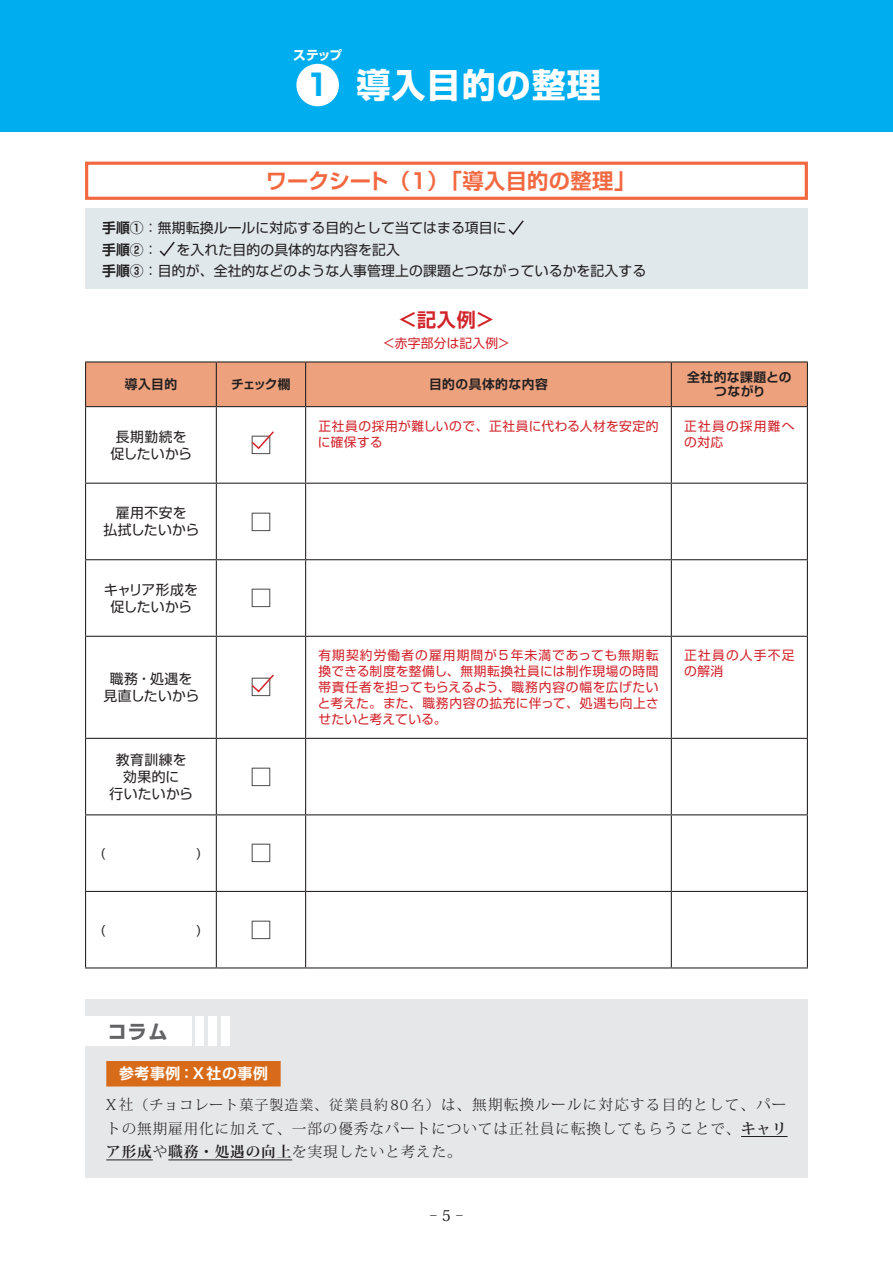
<style>
.page{position:relative;width:893px;height:1263px;background:#fff}
.page>*{position:absolute;margin:0;border:0;box-sizing:border-box;transform-origin:0 0}
.t1{font:700 34.05px "Shin Go Pr 6 N";letter-spacing:.03em;color:#fff}
.t2{font:700 29.7px "Shin Go Pr 6 N";color:#00aeef}
.t3{font:700 21.3px "Shin Go Pr 6 N De";letter-spacing:.015em;color:#f26941}
.t4{font:21.3px "Shin Go Pr 6 N";color:#231f20}
.t5{font:700 19.2px "Shin Go Pr 6 N De";color:#d1232a}
.t6{font:700 19.2px "Shin Go Pr 6 N";color:#636366}
.t7{font:700 14.85px "Shin Go Pr 6 N De";letter-spacing:.04em;color:#fff}
.t8{font:500 14.85px "Koz Min Pr 6 N";color:#231f20}
.t9{font:300 14.55px/23.4px "Koz Min Pr 6 N";letter-spacing:.06em;color:#231f20;text-align:justify}
.t10{font:13.8px/17px "Shin Go Pr 6 N";letter-spacing:.01em;color:#231f20;text-align:center}
.t11{font:13.8px/17px "Shin Go Pr 6 N";letter-spacing:.035em;color:#231f20;text-align:center}
.t12{font:13.8px/17px "Shin Go Pr 6 N";letter-spacing:-.045em;color:#231f20;text-align:center}
.t13{font:700 13.8px "Shin Go Pr 6 N De";color:#231f20}
.t14{font:12.75px/15.9px "Shin Go Pr 6 N";letter-spacing:.035em;color:#d1232a}
.t15{font:700 12.75px/14.5px "Shin Go Pr 6 N De";letter-spacing:.04em;color:#231f20;text-align:center}
.t16{font:12.75px/15.9px "Shin Go Pr 6 N";letter-spacing:.095em;color:#d1232a}
.t17{font:700 12.75px "Shin Go Pr 6 N";color:#fff}
.t18{font:12.75px "Shin Go Pr 6 N";color:#231f20}
.s1{font-family:"Shin Go Pr 6 N De";font-weight:700}
.s2{font-family:"Shin Go Pr 6 N";font-weight:400}
.s3{font-size:13.95px}
.s4{font-weight:700}
</style>
<div class="page">
<div style="left:0;top:0;width:893px;height:132px;background:#00aeef"></div>
<div style="left:296px;top:64px;width:43px;height:42px;background:#fff;border-radius:50%"></div>
<div style="left:85px;top:208px;width:723px;height:81px;background:#e0e8ec"></div>
<svg style="left:508px;top:220px;width:16px;height:15px"></svg>
<svg style="left:159px;top:241px;width:16px;height:16px"></svg>
<div style="left:85px;top:162px;width:723px;height:38px;border:3px solid #f26941"></div>
<div style="left:86px;top:362px;width:721px;height:44px;background:#eda27d"></div>
<hr style="left:85px;top:361px;width:131px;height:1px;background:#231f20">
<hr style="left:85px;top:362px;width:1px;height:44px;background:#231f20">
<hr style="left:216px;top:361px;width:90px;height:1px;background:#231f20">
<hr style="left:216px;top:362px;width:1px;height:44px;background:#231f20">
<hr style="left:306px;top:361px;width:365px;height:1px;background:#231f20">
<hr style="left:305px;top:362px;width:1px;height:44px;background:#231f20">
<hr style="left:671px;top:361px;width:137px;height:1px;background:#231f20">
<hr style="left:671px;top:362px;width:1px;height:44px;background:#231f20">
<hr style="left:807px;top:362px;width:1px;height:44px;background:#231f20">
<hr style="left:85px;top:406px;width:131px;height:1px;background:#231f20">
<hr style="left:85px;top:407px;width:1px;height:76px;background:#231f20">
<hr style="left:216px;top:406px;width:90px;height:1px;background:#231f20">
<hr style="left:216px;top:407px;width:1px;height:76px;background:#231f20">
<hr style="left:306px;top:406px;width:365px;height:1px;background:#231f20">
<hr style="left:305px;top:407px;width:1px;height:76px;background:#231f20">
<hr style="left:671px;top:406px;width:137px;height:1px;background:#231f20">
<hr style="left:671px;top:407px;width:1px;height:76px;background:#231f20">
<hr style="left:807px;top:407px;width:1px;height:76px;background:#231f20">
<hr style="left:85px;top:483px;width:131px;height:1px;background:#231f20">
<hr style="left:85px;top:484px;width:1px;height:75px;background:#231f20">
<hr style="left:216px;top:483px;width:90px;height:1px;background:#231f20">
<hr style="left:216px;top:484px;width:1px;height:75px;background:#231f20">
<hr style="left:306px;top:483px;width:365px;height:1px;background:#231f20">
<hr style="left:305px;top:484px;width:1px;height:75px;background:#231f20">
<hr style="left:671px;top:483px;width:137px;height:1px;background:#231f20">
<hr style="left:671px;top:484px;width:1px;height:75px;background:#231f20">
<hr style="left:807px;top:484px;width:1px;height:75px;background:#231f20">
<hr style="left:85px;top:559px;width:131px;height:1px;background:#231f20">
<hr style="left:85px;top:560px;width:1px;height:76px;background:#231f20">
<hr style="left:216px;top:559px;width:90px;height:1px;background:#231f20">
<hr style="left:216px;top:560px;width:1px;height:76px;background:#231f20">
<hr style="left:306px;top:559px;width:365px;height:1px;background:#231f20">
<hr style="left:305px;top:560px;width:1px;height:76px;background:#231f20">
<hr style="left:671px;top:559px;width:137px;height:1px;background:#231f20">
<hr style="left:671px;top:560px;width:1px;height:76px;background:#231f20">
<hr style="left:807px;top:560px;width:1px;height:76px;background:#231f20">
<hr style="left:85px;top:636px;width:131px;height:1px;background:#231f20">
<hr style="left:85px;top:637px;width:1px;height:101px;background:#231f20">
<hr style="left:216px;top:636px;width:90px;height:1px;background:#231f20">
<hr style="left:216px;top:637px;width:1px;height:101px;background:#231f20">
<hr style="left:306px;top:636px;width:365px;height:1px;background:#231f20">
<hr style="left:305px;top:637px;width:1px;height:101px;background:#231f20">
<hr style="left:671px;top:636px;width:137px;height:1px;background:#231f20">
<hr style="left:671px;top:637px;width:1px;height:101px;background:#231f20">
<hr style="left:807px;top:637px;width:1px;height:101px;background:#231f20">
<hr style="left:85px;top:738px;width:131px;height:1px;background:#231f20">
<hr style="left:85px;top:739px;width:1px;height:75px;background:#231f20">
<hr style="left:216px;top:738px;width:90px;height:1px;background:#231f20">
<hr style="left:216px;top:739px;width:1px;height:75px;background:#231f20">
<hr style="left:306px;top:738px;width:365px;height:1px;background:#231f20">
<hr style="left:305px;top:739px;width:1px;height:75px;background:#231f20">
<hr style="left:671px;top:738px;width:137px;height:1px;background:#231f20">
<hr style="left:671px;top:739px;width:1px;height:75px;background:#231f20">
<hr style="left:807px;top:739px;width:1px;height:75px;background:#231f20">
<hr style="left:85px;top:814px;width:131px;height:1px;background:#231f20">
<hr style="left:85px;top:815px;width:1px;height:76px;background:#231f20">
<hr style="left:216px;top:814px;width:90px;height:1px;background:#231f20">
<hr style="left:216px;top:815px;width:1px;height:76px;background:#231f20">
<hr style="left:306px;top:814px;width:365px;height:1px;background:#231f20">
<hr style="left:305px;top:815px;width:1px;height:76px;background:#231f20">
<hr style="left:671px;top:814px;width:137px;height:1px;background:#231f20">
<hr style="left:671px;top:815px;width:1px;height:76px;background:#231f20">
<hr style="left:807px;top:815px;width:1px;height:76px;background:#231f20">
<hr style="left:85px;top:891px;width:131px;height:1px;background:#231f20">
<hr style="left:85px;top:892px;width:1px;height:75px;background:#231f20">
<hr style="left:216px;top:891px;width:90px;height:1px;background:#231f20">
<hr style="left:216px;top:892px;width:1px;height:75px;background:#231f20">
<hr style="left:306px;top:891px;width:365px;height:1px;background:#231f20">
<hr style="left:305px;top:892px;width:1px;height:75px;background:#231f20">
<hr style="left:671px;top:891px;width:137px;height:1px;background:#231f20">
<hr style="left:671px;top:892px;width:1px;height:75px;background:#231f20">
<hr style="left:807px;top:892px;width:1px;height:75px;background:#231f20">
<hr style="left:85px;top:967px;width:131px;height:1px;background:#231f20">
<hr style="left:216px;top:967px;width:90px;height:1px;background:#231f20">
<hr style="left:306px;top:967px;width:365px;height:1px;background:#231f20">
<hr style="left:671px;top:967px;width:137px;height:1px;background:#231f20">
<svg style="left:251px;top:431px;width:23px;height:19px"></svg>
<svg style="left:251px;top:674px;width:23px;height:19px"></svg>
<div style="left:85px;top:999px;width:723px;height:179px;background:#e6e7e9"></div>
<hr style="left:741px;top:1136px;width:46px;height:1px;background:#231f20">
<hr style="left:106px;top:1159px;width:47px;height:1px;background:#231f20">
<hr style="left:168px;top:1159px;width:124px;height:1px;background:#231f20">
<div style="left:107px;top:1062px;width:173px;height:23px;background:#d76b1a"></div>
<div style="left:106px;top:1061px;width:175px;height:25px;border:2px solid #d76b1a"></div>
<div style="left:196px;top:1016px;width:8px;height:30px;background:#fff"></div>
<div style="left:208px;top:1016px;width:9px;height:30px;background:#fff"></div>
<div style="left:221px;top:1016px;width:9px;height:30px;background:#fff"></div>
<div style="left:85px;top:1016px;width:106px;height:30px;background:#fff"></div>
<p class="t17" style="left:293px;top:45px;width:50px">ステップ</p>
<h2 class="t2" style="left:306px;top:62px;width:26px">1</h2>
<h1 class="t1" style="left:357px;top:58px;width:246px">導入目的の整理</h1>
<h3 class="t3" style="left:266px;top:163px;width:371px">ワークシート（1）「導入目的の整理」</h3>
<p class="t10" style="left:102px;top:219px;width:406px"><span class="s1">手順①</span>：無期転換ルールに対応する目的として当てはまる項目に</p>
<p class="t13" style="left:102px;top:238px;width:57px">手順②<span class="s2">：</span></p>
<p class="t10" style="left:102px;top:238px;width:546px;line-height:20.9px;text-align:left;text-indent:75px">を入れた目的の具体的な内容を記入<br><span class="s1">手順③</span>：目的が、全社的などのような人事管理上の課題とつながっているかを記入する</p>
<h3 class="t5" style="left:399px;top:304px;width:97px">＜記入例＞</h3>
<p class="t14" style="left:383px;top:334px;width:129px">＜赤字部分は記入例＞</p>
<p class="t15" style="left:125px;top:376px;width:54px">導入目的</p>
<p class="t15" style="left:231px;top:376px;width:61px">チェック欄</p>
<p class="t15" style="left:429px;top:376px;width:120px">目的の具体的な内容</p>
<p class="t15" style="left:687px;top:369px;width:106px">全社的な課題とのつながり</p>
<p class="t10" style="left:111px;top:427px;width:83px">長期勤続を促したいから</p>
<h3 class="t4" style="left:250px;top:427px;width:23px">□</h3>
<p class="t14" style="left:318px;top:417px;width:342px">正社員の採用が難しいので、正社員に代わる人材を安定的に確保する</p>
<p class="t16" style="left:684px;top:417px;width:112px">正社員の採用難への対応</p>
<p class="t10" style="left:103px;top:503px;width:97px">雇用不安を<br>払拭したいから</p>
<h3 class="t4" style="left:250px;top:504px;width:23px">□</h3>
<p class="t12" style="left:104px;top:580px;width:95px">キャリア形成を促したいから</p>
<h3 class="t4" style="left:250px;top:580px;width:23px">□</h3>
<p class="t10" style="left:103px;top:669px;width:97px">職務・処遇を見直したいから</p>
<h3 class="t4" style="left:250px;top:670px;width:23px">□</h3>
<p class="t11" style="left:109px;top:750px;width:85px">教育訓練を効果的に<br>行いたいから</p>
<h3 class="t4" style="left:250px;top:759px;width:23px">□</h3>
<p class="t18" style="left:101px;top:843px;width:6px">(</p>
<p class="t18" style="left:196px;top:843px;width:6px">)</p>
<h3 class="t4" style="left:250px;top:836px;width:23px">□</h3>
<p class="t18" style="left:101px;top:919px;width:6px">(</p>
<p class="t18" style="left:196px;top:919px;width:6px">)</p>
<h3 class="t4" style="left:250px;top:912px;width:23px">□</h3>
<h3 class="t6" style="left:108px;top:1016px;width:61px">コラム</h3>
<p class="t14" style="left:318px;top:646px;width:343px;text-align:justify">有期契約労働者の雇用期間が5年未満であっても無期転換できる制度を整備し、無期転換社員には制作現場の時間帯責任者を担ってもらえるよう、職務内容の幅を広げたいと考えた。また、職務内容の拡充に伴って、処遇も向上させたいと考えている。</p>
<p class="t16" style="left:684px;top:646px;width:112px">正社員の人手不足の解消</p>
<p class="t7" style="left:119px;top:1061px;width:150px">参考事例：X社の事例</p>
<p class="t9" style="left:106px;top:1093px;width:682px">X社<span class="s3">（チョコレート菓子製造業、従業員約80名）</span>は、無期転換ルールに対応する目的として、パートの無期雇用化に加えて、一部の優秀なパートについては正社員に転換してもらうことで、<span class="s4">キャリア形成</span>や<span class="s4">職務・処遇の向上</span>を実現したいと考えた。</p>
<p class="t8" style="left:430px;top:1207px;width:35px">- 5 -</p>
</div>
